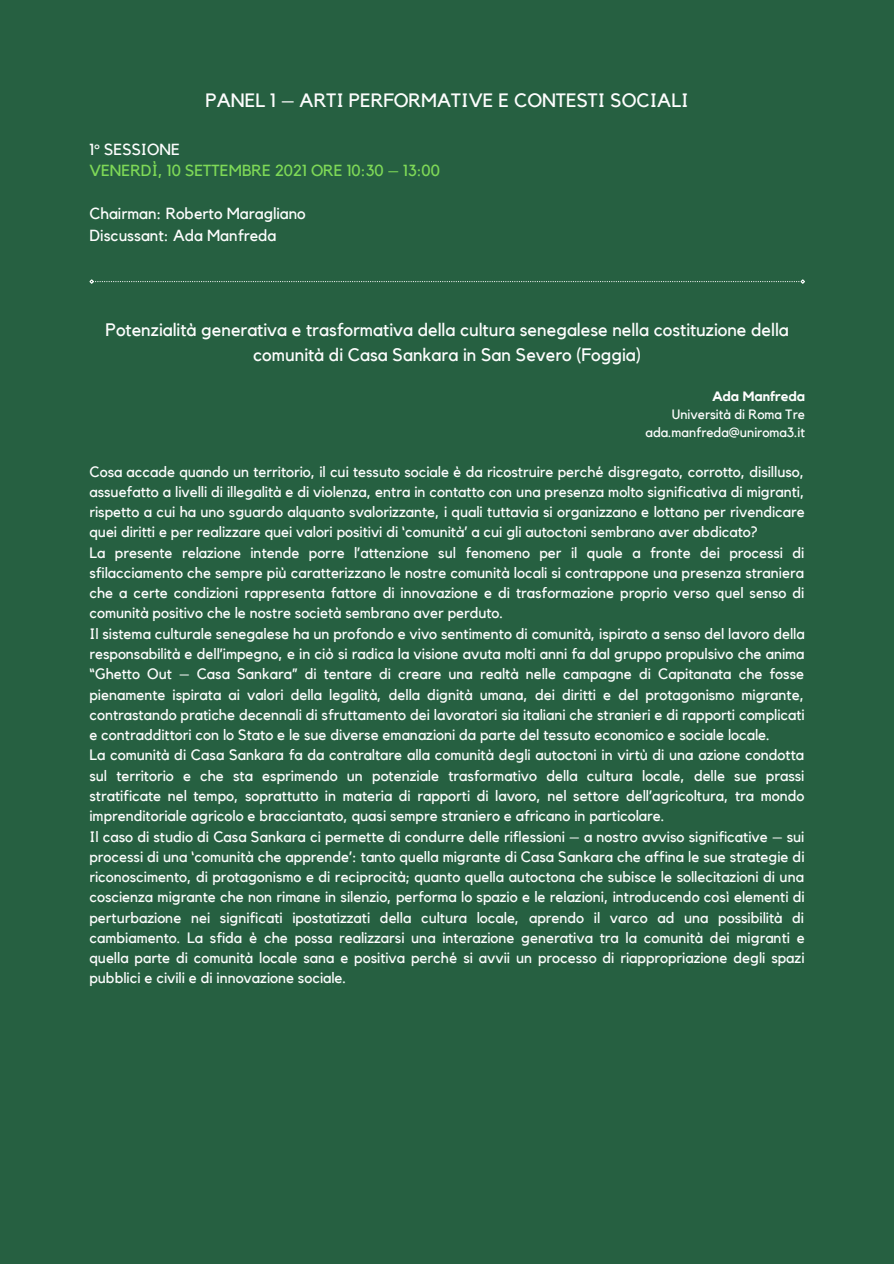
<style>
.page{position:relative;width:894px;height:1264px;background:#fff}
.page>*{position:absolute;margin:0;border:0;box-sizing:border-box;transform-origin:0 0}
.t1{font:19.2px "Kollektif";color:#fdfdfd}
.t2{font:18px/24.8px "Kollektif";color:#fdfdfd;text-align:center}
.t3{font:16.05px/21.5px "Kollektif";color:#fdfdfd}
.t4{font:16.05px "Kollektif";color:#7ed957}
.t5{font:15px/20.2px "Kollektif";color:#fdfdfd}
.t6{font:13.5px/18px "Kollektif";color:#fdfdfd;text-align:right}
.t7{font:700 13.5px "Kollektif";color:#fdfdfd}
</style>
<div class="page">
<div style="left:0;top:0;width:893px;height:1263px;background:#266041"></div>
<svg style="left:89px;top:279px;width:716px;height:5px"></svg>
<p class="t1" style="left:205px;top:91px;width:484px">PANEL 1 – ARTI PERFORMATIVE E CONTESTI SOCIALI</p>
<p class="t3" style="left:89px;top:139px;width:92px">1° SESSIONE</p>
<p class="t4" style="left:89px;top:163px;width:352px">VENERDÌ, 10 SETTEMBRE 2021 ORE 10:30 – 13:00</p>
<p class="t3" style="left:89px;top:203px;width:218px">Chairman: Roberto Maragliano<br>Discussant: Ada Manfreda</p>
<p class="t2" style="left:105px;top:318px;width:684px">Potenzialità generativa e trasformativa della cultura senegalese nella costituzione della comunità di Casa Sankara in San Severo (Foggia)</p>
<p class="t7" style="left:712px;top:390px;width:94px">Ada Manfreda</p>
<p class="t6" style="left:645px;top:406px;width:161px">Università di Roma Tre ada.manfreda@uniroma3.it</p>
<p class="t5" style="left:89px;top:462px;width:716px">Cosa accade quando un territorio, il cui tessuto sociale è da ricostruire perché disgregato, corrotto, disilluso, assuefatto a livelli di illegalità e di violenza, entra in contatto con una presenza molto significativa di migranti, rispetto a cui ha uno sguardo alquanto svalorizzante, i quali tuttavia si organizzano e lottano per rivendicare quei diritti e per realizzare quei valori positivi di ‘comunità’ a cui gli autoctoni sembrano aver abdicato?<br>La presente relazione intende porre l’attenzione sul fenomeno per il quale a fronte dei processi di sfilacciamento che sempre più caratterizzano le nostre comunità locali si contrappone una presenza straniera che a certe condizioni rappresenta fattore di innovazione e di trasformazione proprio verso quel senso di comunità positivo che le nostre società sembrano aver perduto.<br>Il sistema culturale senegalese ha un profondo e vivo sentimento di comunità, ispirato a senso del lavoro della responsabilità e dell’impegno, e in ciò si radica la visione avuta molti anni fa dal gruppo propulsivo che anima “Ghetto Out – Casa Sankara” di tentare di creare una realtà nelle campagne di Capitanata che fosse pienamente ispirata ai valori della legalità, della dignità umana, dei diritti e del protagonismo migrante, contrastando pratiche decennali di sfruttamento dei lavoratori sia italiani che stranieri e di rapporti complicati e contraddittori con lo Stato e le sue diverse emanazioni da parte del tessuto economico e sociale locale.<br>La comunità di Casa Sankara fa da contraltare alla comunità degli autoctoni in virtù di una azione condotta sul territorio e che sta esprimendo un potenziale trasformativo della cultura locale, delle sue prassi stratificate nel tempo, soprattutto in materia di rapporti di lavoro, nel settore dell’agricoltura, tra mondo imprenditoriale agricolo e bracciantato, quasi sempre straniero e africano in particolare.<br>Il caso di studio di Casa Sankara ci permette di condurre delle riflessioni – a nostro avviso significative – sui processi di una ‘comunità che apprende’: tanto quella migrante di Casa Sankara che affina le sue strategie di riconoscimento, di protagonismo e di reciprocità; quanto quella autoctona che subisce le sollecitazioni di una coscienza migrante che non rimane in silenzio, performa lo spazio e le relazioni, introducendo così elementi di perturbazione nei significati ipostatizzati della cultura locale, aprendo il varco ad una possibilità di cambiamento. La sfida è che possa realizzarsi una interazione generativa tra la comunità dei migranti e quella parte di comunità locale sana e positiva perché si avvii un processo di riappropriazione degli spazi pubblici e civili e di innovazione sociale.</p>
</div>
